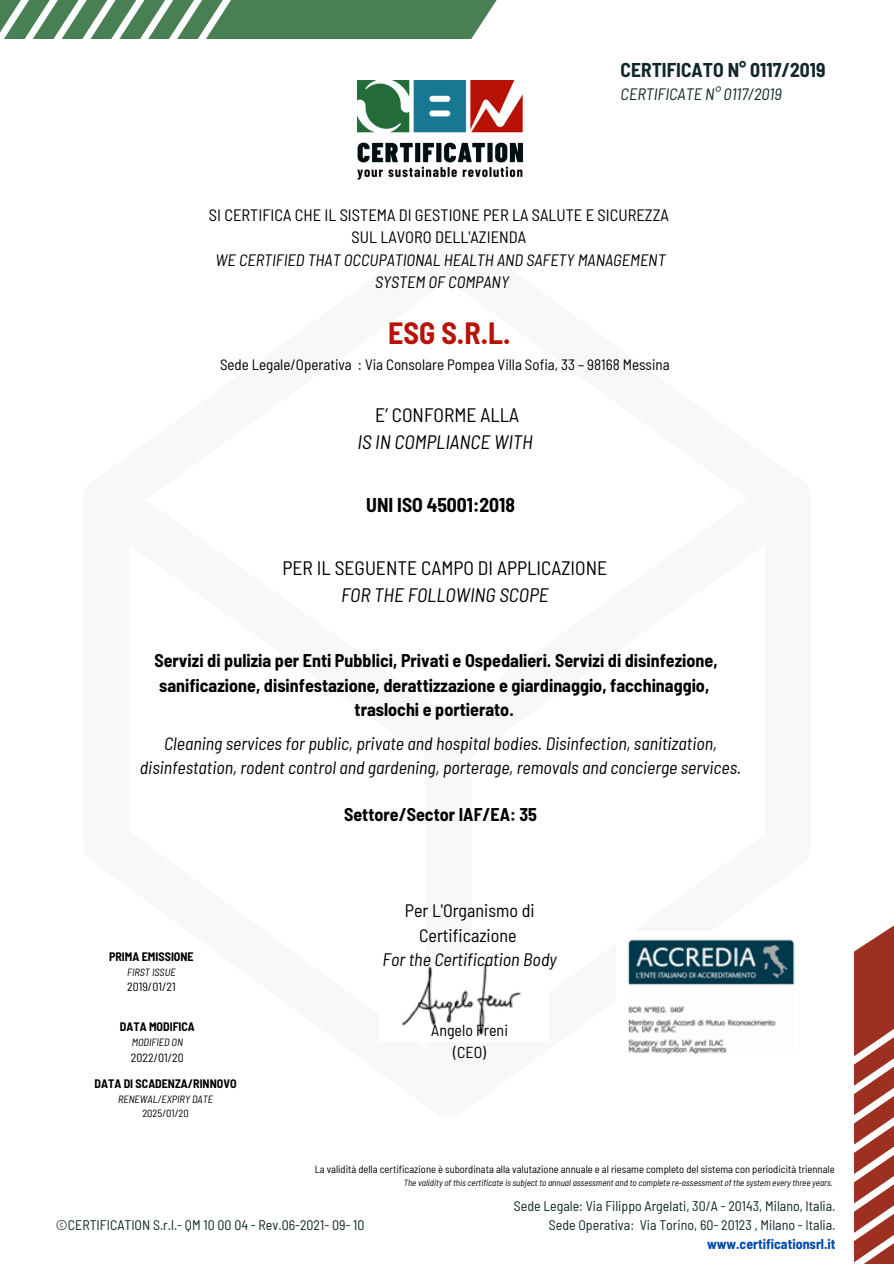
<style>
.page{position:relative;width:894px;height:1264px;background:#fff}
.page>*{position:absolute;margin:0;border:0;box-sizing:border-box;transform-origin:0 0}
.t1{font:700 semi-condensed 30px "Barlow";color:#b81206}
.t2{font:semi-condensed 19.5px "Barlow";color:#000}
.t3{font:italic semi-condensed 19.5px "Barlow";color:#000}
.t4{font:700 semi-condensed 19.5px "Barlow";color:#112729}
.t5{font:700 semi-condensed 19.5px "Barlow";color:#000}
.t6{font:700 semi-condensed 18px/24.8px "Barlow";color:#000}
.t7{font:semi-condensed 18px/24.3px "Barlow";color:#000;text-align:center}
.t8{font:italic semi-condensed 18px "Barlow";color:#000}
.t9{font:italic semi-condensed 17.85px/24.6px "Barlow";color:#000;text-align:center}
.t10{font:semi-condensed 16.5px "Barlow";color:#000}
.t11{font:italic semi-condensed 16.5px "Barlow";color:#000}
.t12{font:italic semi-condensed 16.5px "Barlow";color:#112729}
.t13{font:semi-condensed 15.9px "Barlow";color:#000}
.t14{font:semi-condensed 15px "Barlow";color:#000}
.t15{font:semi-condensed 13.95px "Barlow";color:#112729}
.t16{font:700 semi-condensed 13.95px "Barlow";color:#004aad}
.t17{font:700 semi-condensed 12px "Barlow";color:#000}
.t18{font:semi-condensed 12px "Barlow";color:#000}
.t19{font:semi-condensed 10.5px "Barlow";color:#000}
.t20{font:italic semi-condensed 10.5px "Barlow";color:#000}
.t21{font:italic semi-condensed 9px "Barlow";color:#000}
</style>
<div class="page">
<svg style="left:411px;top:0;width:86px;height:38px;background:#63926c"></svg>
<svg style="left:384px;top:0;width:27px;height:39px"></svg>
<svg style="left:357px;top:0;width:27px;height:180px"></svg>
<svg style="left:330px;top:0;width:27px;height:39px"></svg>
<svg style="left:303px;top:0;width:27px;height:39px"></svg>
<svg style="left:276px;top:0;width:27px;height:39px"></svg>
<svg style="left:249px;top:0;width:27px;height:39px"></svg>
<svg style="left:222px;top:0;width:27px;height:39px"></svg>
<svg style="left:195px;top:0;width:27px;height:39px"></svg>
<svg style="left:0;top:0;width:195px;height:39px"></svg>
<svg style="left:854px;top:926px;width:39px;height:337px;fill:#9d3021"></svg>
<img style="left:401px;top:964px;width:121px;height:72px">
<img style="left:357px;top:80px;width:166px;height:99px">
<img style="left:628px;top:939px;width:167px;height:115px">
<p class="t4" style="left:620px;top:57px;width:206px">CERTIFICATO N° 0117/2019</p>
<p class="t12" style="left:620px;top:84px;width:163px">CERTIFICATE N° 0117/2019</p>
<p class="t10" style="left:209px;top:204px;width:461px">SI CERTIFICA CHE IL SISTEMA DI GESTIONE PER LA SALUTE E SICUREZZA</p>
<p class="t10" style="left:351px;top:226px;width:176px">SUL LAVORO DELL'AZIENDA</p>
<p class="t11" style="left:215px;top:249px;width:451px">WE CERTIFIED THAT OCCUPATIONAL HEALTH AND SAFETY MANAGEMENT</p>
<p class="t11" style="left:375px;top:272px;width:135px">SYSTEM OF COMPANY</p>
<p class="t1" style="left:388px;top:313px;width:124px">ESG S.R.L.</p>
<p class="t14" style="left:220px;top:354px;width:451px">Sede Legale/Operativa : Via Consolare Pompea Villa Sofia, 33 – 98168 Messina</p>
<p class="t2" style="left:375px;top:402px;width:145px">E’ CONFORME ALLA</p>
<p class="t3" style="left:357px;top:429px;width:177px">IS IN COMPLIANCE WITH</p>
<p class="t5" style="left:366px;top:492px;width:150px">UNI ISO 45001:2018</p>
<p class="t2" style="left:282px;top:555px;width:326px">PER IL SEGUENTE CAMPO DI APPLICAZIONE</p>
<p class="t3" style="left:341px;top:582px;width:209px">FOR THE FOLLOWING SCOPE</p>
<p class="t6" style="left:154px;top:647px;width:564px">Servizi di pulizia per Enti Pubblici, Privati e Ospedalieri. Servizi di disinfezione, sanificazione, disinfestazione, derattizzazione e giardinaggio, facchinaggio,</p>
<p class="t6" style="left:354px;top:697px;width:161px">traslochi e portierato.</p>
<p class="t9" style="left:140px;top:730px;width:602px">Cleaning services for public, private and hospital bodies. Disinfection, sanitization, disinfestation, rodent control and gardening, porterage, removals and concierge services.</p>
<p class="t6" style="left:344px;top:801px;width:194px">Settore/Sector IAF/EA: 35</p>
<p class="t17" style="left:109px;top:948px;width:86px">PRIMA EMISSIONE</p>
<p class="t20" style="left:127px;top:965px;width:50px">FIRST ISSUE</p>
<p class="t18" style="left:127px;top:979px;width:50px">2019/01/21</p>
<p class="t17" style="left:120px;top:1019px;width:76px">DATA MODIFICA</p>
<p class="t20" style="left:132px;top:1035px;width:53px">MODIFIED ON</p>
<p class="t18" style="left:131px;top:1049px;width:55px">2022/01/20</p>
<p class="t17" style="left:94px;top:1076px;width:143px">DATA DI SCADENZA/RINNOVO</p>
<p class="t20" style="left:118px;top:1092px;width:97px">RENEWAL/EXPIRY DATE</p>
<p class="t19" style="left:142px;top:1106px;width:48px">2025/01/20</p>
<p class="t7" style="left:404px;top:898px;width:131px">Per L'Organismo di<br>Certificazione</p>
<p class="t8" style="left:382px;top:948px;width:176px">For the Certification Body</p>
<p class="t13" style="left:431px;top:1020px;width:78px">Angelo Freni</p>
<p class="t13" style="left:453px;top:1041px;width:34px">(CEO)</p>
<p class="t19" style="left:314px;top:1162px;width:521px">La validità della certificazione è subordinata alla valutazione annuale e al riesame completo del sistema con periodicità triennale</p>
<p class="t21" style="left:403px;top:1176px;width:430px">The validity of this certificate is subject to annual assessment and to complete re-assessment of the system every three years.</p>
<p class="t15" style="left:56px;top:1215px;width:310px">©CERTIFICATION S.r.l.- QM 10 00 04 - Rev.06-2021- 09- 10</p>
<p class="t15" style="left:513px;top:1197px;width:323px">Sede Legale: Via Filippo Argelati, 30/A - 20143, Milano, Italia.</p>
<p class="t15" style="left:548px;top:1216px;width:288px">Sede Operativa: Via Torino, 60- 20123 , Milano - Italia.</p>
<p class="t16" style="left:706px;top:1235px;width:130px">www.certificationsrl.it</p>
</div>
